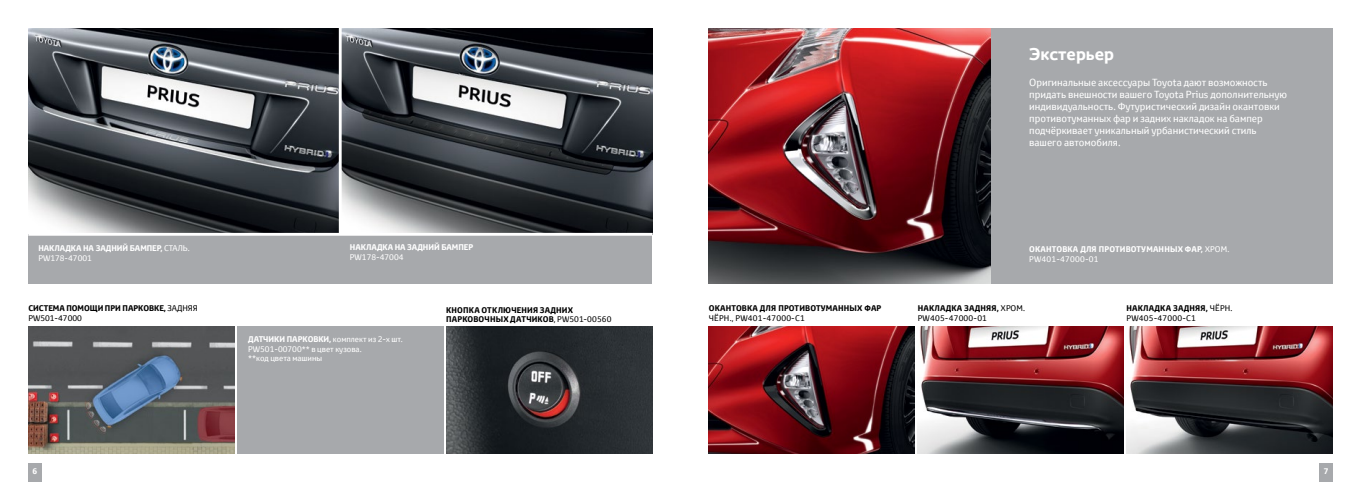
<style>
.page{position:relative;width:1361px;height:482px;background:#fff}
.page>*{position:absolute;margin:0;border:0;box-sizing:border-box;transform-origin:0 0}
.t1{font:700 16.6px "Toyota Display";color:#fff}
.t2{font:10px/12px "Toyota Text";color:#fff}
.t3{font:8px/9.6px "Toyota Text";letter-spacing:.025em;color:#000}
.t4{font:8px/9.6px "Toyota Text";color:#fff}
.t5{font:700 8px/9.6px "Toyota Text";letter-spacing:.02em;color:#000}
.t6{font:700 8px/9.6px "Toyota Text";color:#fff}
.t7{font:700 8px/9.6px "Toyota Text";letter-spacing:.025em;color:#fff}
.t8{font:700 8px/9.6px "Toyota Text";color:#000}
.s1{font-weight:400}
.s2{font-weight:700}
</style>
<div class="page">
<div style="left:28px;top:464px;width:13px;height:18px;background:#a7a9ac"></div>
<div style="left:1319px;top:464px;width:13px;height:18px;background:#a7a9ac"></div>
<img style="left:28px;top:28px;width:624px;height:205px">
<hr style="left:339px;top:21px;width:3px;height:213px;background:#fff">
<div style="left:237px;top:326px;width:206px;height:128px;background:#a7a9ac"></div>
<img style="left:446px;top:326px;width:206px;height:128px">
<img style="left:28px;top:326px;width:206px;height:128px">
<div style="left:28px;top:234px;width:624px;height:50px;background:#a7a9ac"></div>
<hr style="left:28px;top:233px;width:625px;height:3px;background:#fff">
<div style="left:709px;top:28px;width:623px;height:255px;background:#a7a9ac"></div>
<img style="left:709px;top:326px;width:206px;height:128px">
<img style="left:917px;top:326px;width:206px;height:128px">
<img style="left:1126px;top:326px;width:206px;height:128px">
<img style="left:709px;top:28px;width:281px;height:255px">
<h1 class="t1" style="left:1029px;top:43px;width:86px">Экстерьер</h1>
<p class="t2" style="left:1029px;top:76px;width:259px">Оригинальные аксессуары Toyota дают возможность придать внешности вашего Toyota Prius дополнительную индивидуальность. Футуристический дизайн окантовки противотуманных фар и задних накладок на бампер подчёркивает уникальный урбанистический стиль вашего автомобиля.</p>
<p class="t6" style="left:38px;top:244px;width:153px">НАКЛАДКА НА ЗАДНИЙ БАМПЕР, <span class="s1">СТАЛЬ.<br>PW178-47001</span></p>
<p class="t6" style="left:350px;top:243px;width:125px">НАКЛАДКА НА ЗАДНИЙ БАМПЕР</p>
<p class="t4" style="left:350px;top:252px;width:55px">PW178-47004</p>
<p class="t7" style="left:1029px;top:244px;width:202px">ОКАНТОВКА ДЛЯ ПРОТИВОТУМАННЫХ ФАР, <span class="s1">ХРОМ.<br>PW401-47000-01</span></p>
<p class="t8" style="left:28px;top:303px;width:171px">СИСТЕМА ПОМОЩИ ПРИ ПАРКОВКЕ, <span class="s1">ЗАДНЯЯ<br>PW501-47000</span></p>
<p class="t4" style="left:248px;top:334px;width:156px"><span class="s2">ДАТЧИКИ ПАРКОВКИ,</span> комплект из 2-х шт.<br>PW501-00700** в цвет кузова.<br>**код цвета машины</p>
<p class="t5" style="left:446px;top:305px;width:167px">КНОПКА ОТКЛЮЧЕНИЯ ЗАДНИХ<br>ПАРКОВОЧНЫХ ДАТЧИКОВ<span class="s1">, PW501-00560</span></p>
<p class="t5" style="left:709px;top:303px;width:174px">ОКАНТОВКА ДЛЯ ПРОТИВОТУМАННЫХ ФАР</p>
<p class="t3" style="left:709px;top:313px;width:97px">ЧЁРН., PW401-47000-C1</p>
<p class="t3" style="left:917px;top:303px;width:109px"><span class="s2">НАКЛАДКА ЗАДНЯЯ,</span> ХРОМ.<br>PW405-47000-01</p>
<p class="t3" style="left:1126px;top:303px;width:107px"><span class="s2">НАКЛАДКА ЗАДНЯЯ,</span> ЧЁРН.<br>PW405-47000-C1</p>
<p class="t6" style="left:32px;top:466px;width:6px">6</p>
<p class="t6" style="left:1323px;top:466px;width:6px">7</p>
</div>
